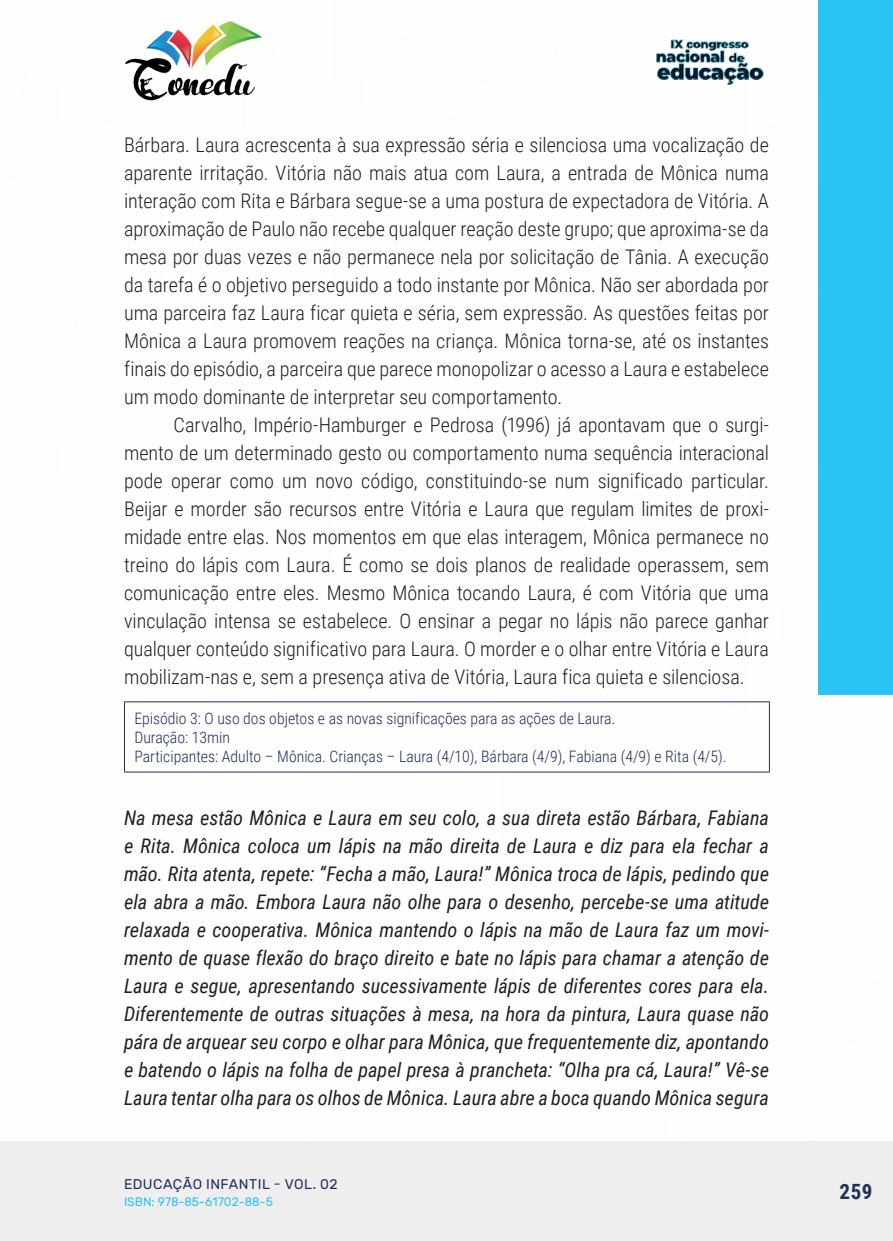
<style>
.page{position:relative;width:893px;height:1241px;background:#fff}
.page>*{position:absolute;margin:0;border:0;box-sizing:border-box;transform-origin:0 0}
.t1{font:700 21px "Roboto Condensed";color:#202d5e}
._9_CORPO{font:300 20.12px/28px "Roboto Condensed";color:#231f20;text-align:justify}
._9_CORPO-2{font:italic 20.12px/28px "Roboto Condensed";color:#231f20;text-align:justify}
._20_CELULAS{font:300 15.75px "Roboto Condensed";color:#202d5e}
.t2{font:14px "Rubik";letter-spacing:.035em;color:#202d5e}
.t3{font:12.25px "Rubik";color:#29c4f3}
</style>
<div class="page">
<div style="left:0;top:1141px;width:893px;height:99px;background:#eeeeef"></div>
<div style="left:819px;top:0;width:74px;height:694px;background:#29c4f3"></div>
<img style="left:125px;top:20px;width:137px;height:81px">
<img style="left:656px;top:39px;width:108px;height:46px">
<hr style="left:124px;top:701px;width:646px;height:1px;background:#202d5e">
<hr style="left:124px;top:702px;width:1px;height:69px;background:#202d5e">
<hr style="left:769px;top:702px;width:1px;height:69px;background:#202d5e">
<hr style="left:124px;top:771px;width:646px;height:1px;background:#202d5e">
<p class="_9_CORPO" style="left:124px;top:130px;width:646px">Bárbara. Laura acrescenta à sua expressão séria e silenciosa uma vocalização de aparente irritação. Vitória não mais atua com Laura, a entrada de Mônica numa interação com Rita e Bárbara segue-se a uma postura de expectadora de Vitória. A aproximação de Paulo não recebe qualquer reação deste grupo; que aproxima-se da mesa por duas vezes e não permanece nela por solicitação de Tânia. A execução da tarefa é o objetivo perseguido a todo instante por Mônica. Não ser abordada por uma parceira faz Laura ficar quieta e séria, sem expressão. As questões feitas por Mônica a Laura promovem reações na criança. Mônica torna-se, até os instantes finais do episódio, a parceira que parece monopolizar o acesso a Laura e estabelece um modo dominante de interpretar seu comportamento.</p>
<p class="_9_CORPO" style="left:124px;top:410px;width:646px;text-indent:50px">Carvalho, Império-Hamburger e Pedrosa (1996) já apontavam que o surgi&shy;mento de um determinado gesto ou comportamento numa sequência interacional pode operar como um novo código, constituindo-se num significado particular.<br>Beijar e morder são recursos entre Vitória e Laura que regulam limites de proxi&shy;midade entre elas. Nos momentos em que elas interagem, Mônica permanece no treino do lápis com Laura. É como se dois planos de realidade operassem, sem comunicação entre eles. Mesmo Mônica tocando Laura, é com Vitória que uma vinculação intensa se estabelece. O ensinar a pegar no lápis não parece ganhar qualquer conteúdo significativo para Laura. O morder e o olhar entre Vitória e Laura mobilizam-nas e, sem a presença ativa de Vitória, Laura fica quieta e silenciosa.</p>
<p class="_20_CELULAS" style="left:134px;top:706px;width:483px">Episódio 3: O uso dos objetos e as novas significações para as ações de Laura.</p>
<p class="_20_CELULAS" style="left:134px;top:726px;width:97px">Duração: 13min</p>
<p class="_20_CELULAS" style="left:134px;top:745px;width:594px">Participantes: Adulto – Mônica. Crianças – Laura (4/10), Bárbara (4/9), Fabiana (4/9) e Rita (4/5).</p>
<p class="_9_CORPO-2" style="left:124px;top:802px;width:646px">Na mesa estão Mônica e Laura em seu colo, a sua direta estão Bárbara, Fabiana e Rita. Mônica coloca um lápis na mão direita de Laura e diz para ela fechar a mão. Rita atenta, repete: “Fecha a mão, Laura!” Mônica troca de lápis, pedindo que ela abra a mão. Embora Laura não olhe para o desenho, percebe-se uma atitude relaxada e cooperativa. Mônica mantendo o lápis na mão de Laura faz um movi&shy;mento de quase flexão do braço direito e bate no lápis para chamar a atenção de Laura e segue, apresentando sucessivamente lápis de diferentes cores para ela.<br>Diferentemente de outras situações à mesa, na hora da pintura, Laura quase não pára de arquear seu corpo e olhar para Mônica, que frequentemente diz, apontando e batendo o lápis na folha de papel presa à prancheta: “Olha pra cá, Laura!” Vê-se Laura tentar olha para os olhos de Mônica. Laura abre a boca quando Mônica segura</p>
<p class="t2" style="left:124px;top:1175px;width:215px">EDUCAÇÃO INFANTIL - VOL. 02</p>
<p class="t3" style="left:124px;top:1194px;width:150px">ISBN: 978-85-61702-88-5</p>
<p class="t1" style="left:839px;top:1176px;width:34px">259</p>
</div>
